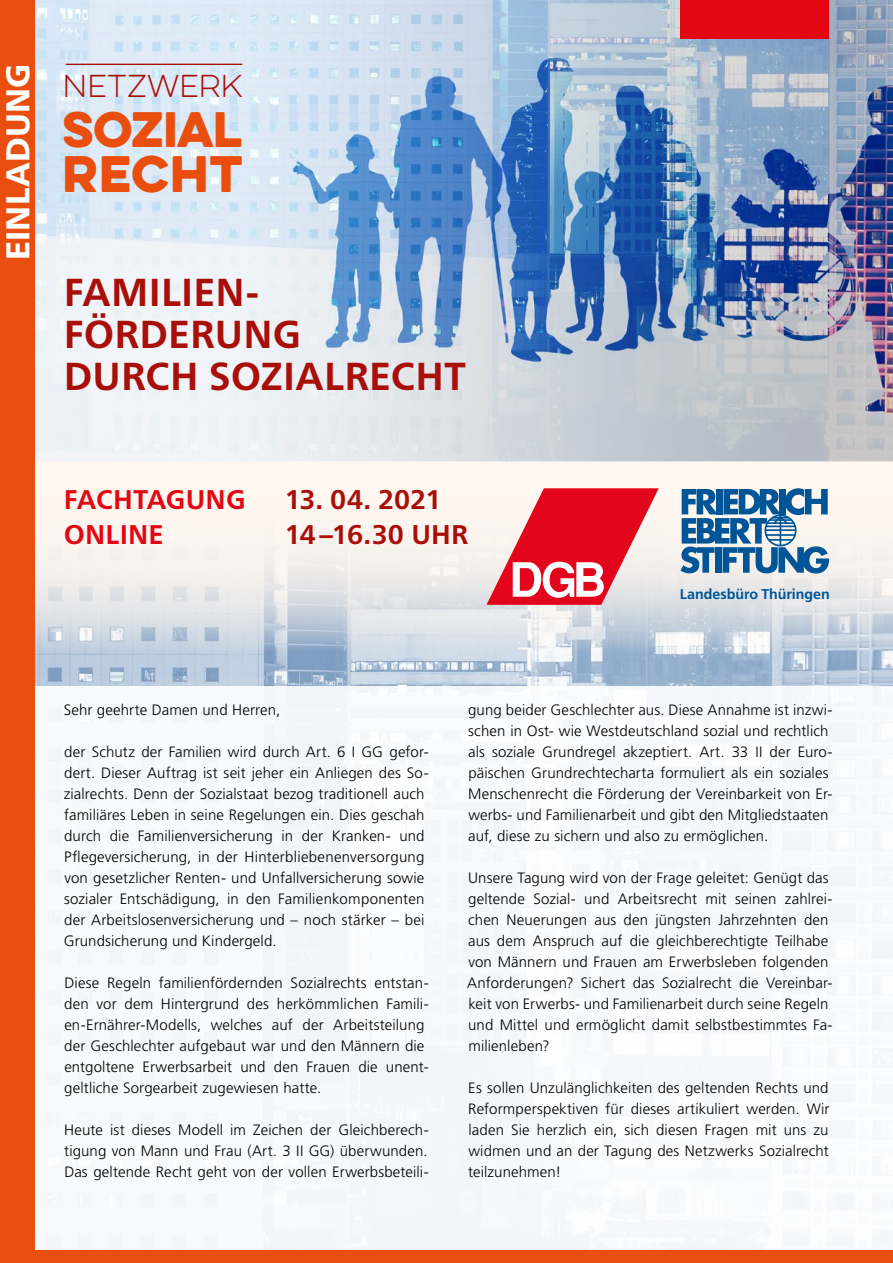
<style>
.page{position:relative;width:893px;height:1263px;background:#fff}
.page>*{position:absolute;margin:0;border:0;box-sizing:border-box;transform-origin:0 0}
.t1{font:46.05px "Eveleth Clean";letter-spacing:.025em;color:#e94e0f}
.t2{font:44.7px "Eveleth Clean";letter-spacing:-.015em;color:#e94e0f}
.t3{font:700 39px/42px "Frutiger Neue LT Pro";letter-spacing:.005em;color:#a90f09}
.t4{font:800 33px "Frutiger Neue LT Pro";letter-spacing:.005em;color:#fff}
.t5{font:100 28.35px "Eveleth Clean";letter-spacing:-.015em;color:#a90f09}
.t6{font:700 27px/34.5px "Frutiger Neue LT Pro";letter-spacing:-.005em;color:#a90f09}
.t7{font:700 27px/34.5px "Frutiger Neue LT Pro";letter-spacing:.005em;color:#e30613}
.fliesstext-einladung{font:300 15px/21px "Frutiger LT Std";letter-spacing:.01em;color:#000}
.t8{font:700 14.25px "Frutiger LT Std";color:#005597}
</style>
<div class="page">
<img style="left:34px;top:652px;width:859px;height:34px">
<img style="left:34px;top:0;width:859px;height:461px">
<svg style="left:34px;top:461px;width:859px;height:191px"></svg>
<div style="left:0;top:686px;width:893px;height:577px;background:#f8f9fb"></div>
<div style="left:680px;top:0;width:149px;height:38px;background:#e30613"></div>
<svg style="left:486px;top:488px;width:173px;height:117px"></svg>
<svg style="left:680px;top:488px;width:149px;height:85px"></svg>
<hr style="left:66px;top:64px;width:176px;height:1px;background:#a90f09">
<div style="left:0;top:0;width:34px;height:1263px;background:#e94e0f"></div>
<div style="left:0;top:1250px;width:893px;height:13px;background:#e94e0f"></div>
<p class="t4" style="left:-2px;top:260px;width:198px;rotate:-90deg">EINLADUNG</p>
<p class="t5" style="left:63px;top:67px;width:182px">NETZWERK</p>
<p class="t2" style="left:63px;top:95px;width:181px">SOZIAL</p>
<p class="t1" style="left:63px;top:138px;width:181px">RECHT</p>
<p class="t3" style="left:64px;top:272px;width:404px">FAMILIEN‑<br>FÖRDERUNG<br>DURCH SOZIALRECHT</p>
<p class="t7" style="left:64px;top:482px;width:183px">FACHTAGUNG<br>ONLINE</p>
<p class="t6" style="left:285px;top:482px;width:185px">13. 04. 2021<br>14 –16.30 UHR</p>
<p class="t8" style="left:680px;top:585px;width:152px">Landesbüro Thüringen</p>
<p class="fliesstext-einladung" style="left:64px;top:699px;width:218px">Sehr geehrte Damen und Herren,</p>
<p class="fliesstext-einladung" style="left:64px;top:741px;width:366px">der Schutz der Familien wird durch Art. 6 I GG gefor&shy;dert. Dieser Auftrag ist seit jeher ein Anliegen des So&shy;zialrechts. Denn der Sozialstaat bezog traditionell auch familiäres Leben in seine Regelungen ein. Dies geschah durch die Familienversicherung in der Kranken- und Pflegeversicherung, in der Hinterbliebenenversorgung von gesetzlicher Renten- und Unfallversicherung sowie sozialer Entschädigung, in den Familienkomponenten der Arbeitslosenversicherung und – noch stärker – bei Grundsicherung und Kindergeld.</p>
<p class="fliesstext-einladung" style="left:64px;top:972px;width:366px">Diese Regeln familienfördernden Sozialrechts entstan&shy;den vor dem Hintergrund des herkömmlichen Famili&shy;en-Ernährer-Modells, welches auf der Arbeitsteilung der Geschlechter aufgebaut war und den Männern die entgoltene Erwerbsarbeit und den Frauen die unent&shy;geltliche Sorgearbeit zugewiesen hatte.</p>
<p class="fliesstext-einladung" style="left:64px;top:1119px;width:366px;text-align:justify">Heute ist dieses Modell im Zeichen der Gleichberech&shy;tigung von Mann und Frau (Art. 3 II GG) überwunden.<br>Das geltende Recht geht von der vollen Erwerbsbeteili-</p>
<p class="fliesstext-einladung" style="left:468px;top:699px;width:366px">gung beider Geschlechter aus. Diese Annahme ist inzwi&shy;schen in Ost- wie Westdeutschland sozial und rechtlich als soziale Grundregel akzeptiert. Art. 33 II der Euro&shy;päischen Grundrechtecharta formuliert als ein soziales Menschenrecht die Förderung der Vereinbarkeit von Er&shy;werbs- und Familienarbeit und gibt den Mitgliedstaaten auf, diese zu sichern und also zu ermöglichen.</p>
<p class="fliesstext-einladung" style="left:467px;top:867px;width:367px">Unsere Tagung wird von der Frage geleitet: Genügt das geltende Sozial- und Arbeitsrecht mit seinen zahlrei&shy;chen Neuerungen aus den jüngsten Jahrzehnten den aus dem Anspruch auf die gleichberechtigte Teilhabe von Männern und Frauen am Erwerbsleben folgenden Anforderungen? Sichert das Sozialrecht die Vereinbar&shy;keit von Erwerbs- und Familienarbeit durch seine Regeln und Mittel und ermöglicht damit selbstbestimmtes Fa&shy;milienleben?</p>
<p class="fliesstext-einladung" style="left:468px;top:1077px;width:363px;text-align:justify">Es sollen Unzulänglichkeiten des geltenden Rechts und Reformperspektiven für dieses artikuliert werden. Wir laden Sie herzlich ein, sich diesen Fragen mit uns zu widmen und an der Tagung des Netzwerks Sozialrecht teilzunehmen!</p>
</div>
